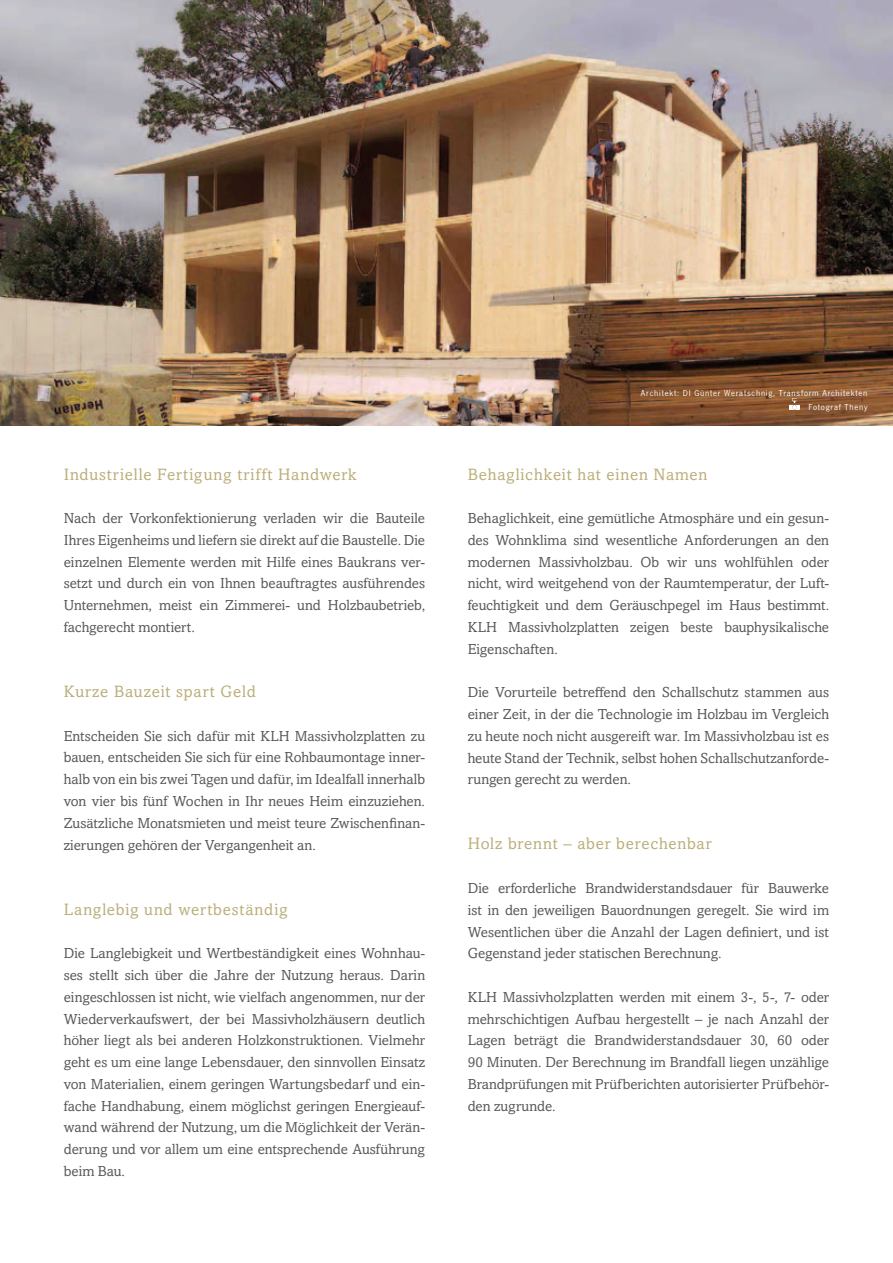
<style>
.page{position:relative;width:893px;height:1263px;background:#fff}
.page>*{position:absolute;margin:0;border:0;box-sizing:border-box;transform-origin:0 0}
.t1{font:16.5px "Amasis MT Pro";letter-spacing:.045em;color:#bbae79}
.t2{font:14.55px/21.8px "Amasis MT Pro";letter-spacing:-.005em;color:#58585a;text-align:justify}
.t3{font:9px/14.5px "News Got T";letter-spacing:.09em;color:#fff;text-align:right}
</style>
<div class="page">
<img style="left:0;top:0;width:893px;height:425px">
<svg style="left:790px;top:399px;width:10px;height:11px"></svg>
<p class="t1" style="left:64px;top:464px;width:294px">Industrielle Fertigung trifft Handwerk</p>
<p class="t2" style="left:64px;top:508px;width:363px">Nach der Vorkonfektionierung verladen wir die Bauteile Ihres Eigenheims und liefern sie direkt auf die Baustelle. Die einzelnen Elemente werden mit Hilfe eines Baukrans ver&shy;setzt und durch ein von Ihnen beauftragtes ausführendes Unternehmen, meist ein Zimmerei- und Holzbaubetrieb, fachgerecht montiert.</p>
<p class="t1" style="left:64px;top:682px;width:194px">Kurze Bauzeit spart Geld</p>
<p class="t2" style="left:64px;top:725px;width:363px">Entscheiden Sie sich dafür mit KLH Massivholzplatten zu bauen, entscheiden Sie sich für eine Rohbaumontage inner&shy;halb von ein bis zwei Tagen und dafür, im Idealfall innerhalb von vier bis fünf Wochen in Ihr neues Heim einzuziehen.<br>Zusätzliche Monatsmieten und meist teure Zwischenfinan&shy;zierungen gehören der Vergangenheit an.</p>
<p class="t1" style="left:64px;top:899px;width:225px">Langlebig und wertbeständig</p>
<p class="t2" style="left:64px;top:943px;width:363px">Die Langlebigkeit und Wertbeständigkeit eines Wohnhau&shy;ses stellt sich über die Jahre der Nutzung heraus. Darin eingeschlossen ist nicht, wie vielfach angenommen, nur der Wiederverkaufswert, der bei Massivholzhäusern deutlich höher liegt als bei anderen Holzkonstruktionen. Vielmehr geht es um eine lange Lebensdauer, den sinnvollen Einsatz von Materialien, einem geringen Wartungsbedarf und ein&shy;fache Handhabung, einem möglichst geringen Energieauf&shy;wand während der Nutzung, um die Möglichkeit der Verän&shy;derung und vor allem um eine entsprechende Ausführung beim Bau.</p>
<p class="t3" style="left:641px;top:385px;width:228px">Architekt: DI Günter Weratschnig, Transform Architekten<br>Fotograf Theny</p>
<p class="t1" style="left:468px;top:464px;width:241px">Behaglichkeit hat einen Namen</p>
<p class="t2" style="left:468px;top:508px;width:363px">Behaglichkeit, eine gemütliche Atmosphäre und ein gesun&shy;des Wohnklima sind wesentliche Anforderungen an den modernen Massivholzbau. Ob wir uns wohlfühlen oder nicht, wird weitgehend von der Raumtemperatur, der Luft&shy;feuchtigkeit und dem Geräuschpegel im Haus bestimmt.<br>KLH Massivholzplatten zeigen beste bauphysikalische Eigenschaften.</p>
<p class="t2" style="left:468px;top:682px;width:363px">Die Vorurteile betreffend den Schallschutz stammen aus einer Zeit, in der die Technologie im Holzbau im Vergleich zu heute noch nicht ausgereift war. Im Massivholzbau ist es heute Stand der Technik, selbst hohen Schallschutzanforde&shy;rungen gerecht zu werden.</p>
<p class="t1" style="left:468px;top:834px;width:245px">Holz brennt – aber berechenbar</p>
<p class="t2" style="left:468px;top:877px;width:363px">Die erforderliche Brandwiderstandsdauer für Bauwerke ist in den jeweiligen Bauordnungen geregelt. Sie wird im Wesentlichen über die Anzahl der Lagen definiert, und ist Gegenstand jeder statischen Berechnung.</p>
<p class="t2" style="left:468px;top:986px;width:363px">KLH Massivholzplatten werden mit einem 3-, 5-, 7- oder mehrschichtigen Aufbau hergestellt – je nach Anzahl der Lagen beträgt die Brandwiderstandsdauer 30, 60 oder 90 Minuten. Der Berechnung im Brandfall liegen unzählige Brandprüfungen mit Prüfberichten autorisierter Prüfbehör&shy;den zugrunde.</p>
</div>
